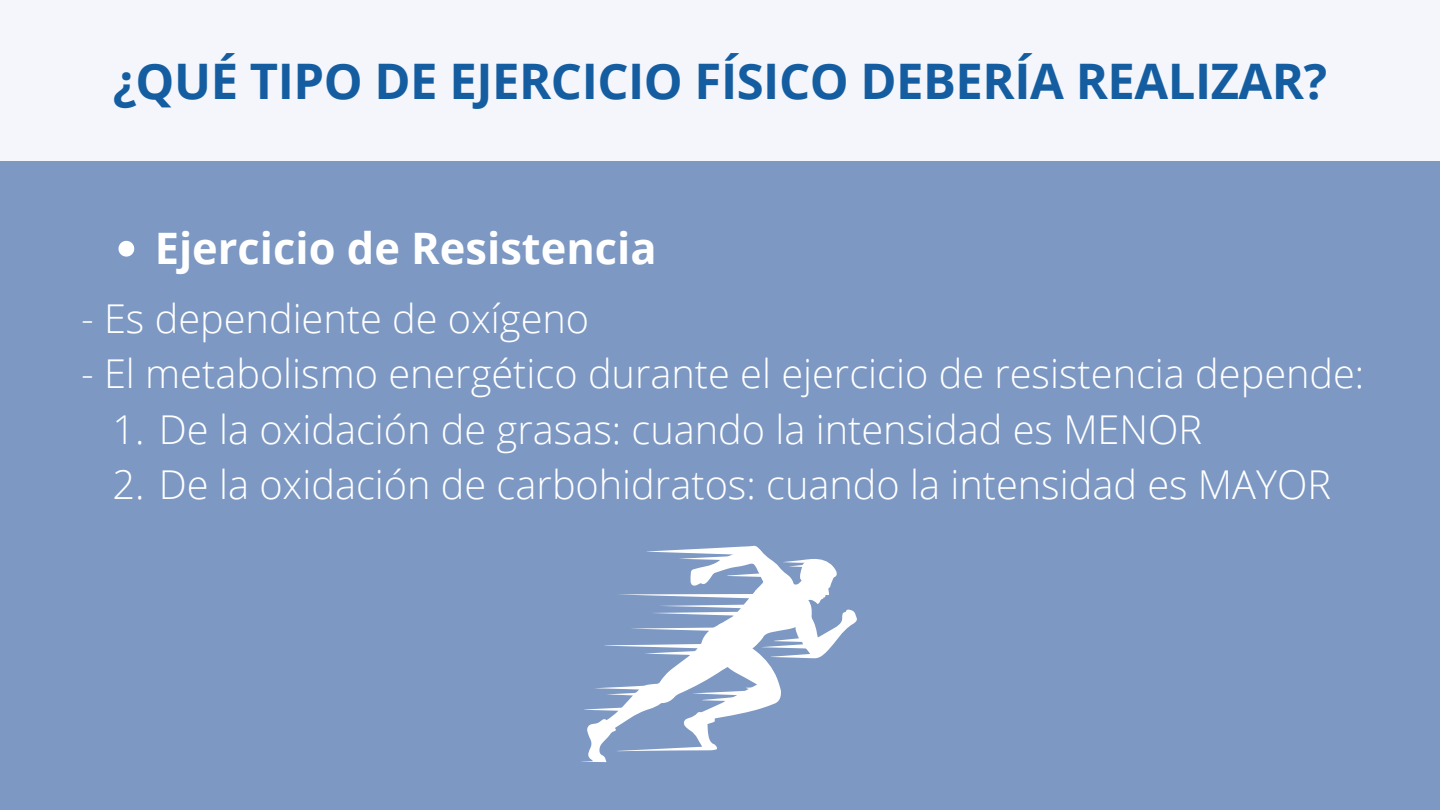
<style>
.page{position:relative;width:1440px;height:810px;background:#7c98c3}
.page>*{position:absolute;margin:0;border:0;box-sizing:border-box;transform-origin:0 0}
.t1{font:700 49px "Open Sans";letter-spacing:-.01em;color:#145da0}
.t2{font:700 43.4px "Open Sans";color:#fff}
.t3{font:300 39.8px "Open Sans";color:#fff}
</style>
<div class="page">
<div style="left:0;top:0;width:1440px;height:161px;background:#f4f6fc"></div>
<svg style="left:118px;top:241px;width:16px;height:16px"></svg>
<svg style="left:581px;top:548px;width:276px;height:215px"></svg>
<svg style="left:801px;top:559px;width:19px;height:14px"></svg>
<svg style="left:708px;top:545px;width:75px;height:125px"></svg>
<svg style="left:794px;top:616px;width:15px;height:16px"></svg>
<svg style="left:723px;top:679px;width:47px;height:29px"></svg>
<p class="t1" style="left:113px;top:47px;width:1216px">¿QUÉ TIPO DE EJERCICIO FÍSICO DEBERÍA REALIZAR?</p>
<p class="t2" style="left:155px;top:218px;width:503px">Ejercicio de Resistencia</p>
<p class="t3" style="left:81px;top:290px;width:510px">- Es dependiente de oxígeno</p>
<p class="t3" style="left:81px;top:346px;width:1285px">- El metabolismo energético durante el ejercicio de resistencia depende:</p>
<p class="t3" style="left:112px;top:401px;width:1091px">1. De la oxidación de grasas: cuando la intensidad es MENOR</p>
<p class="t3" style="left:112px;top:457px;width:1220px">2. De la oxidación de carbohidratos: cuando la intensidad es MAYOR</p>
</div>
